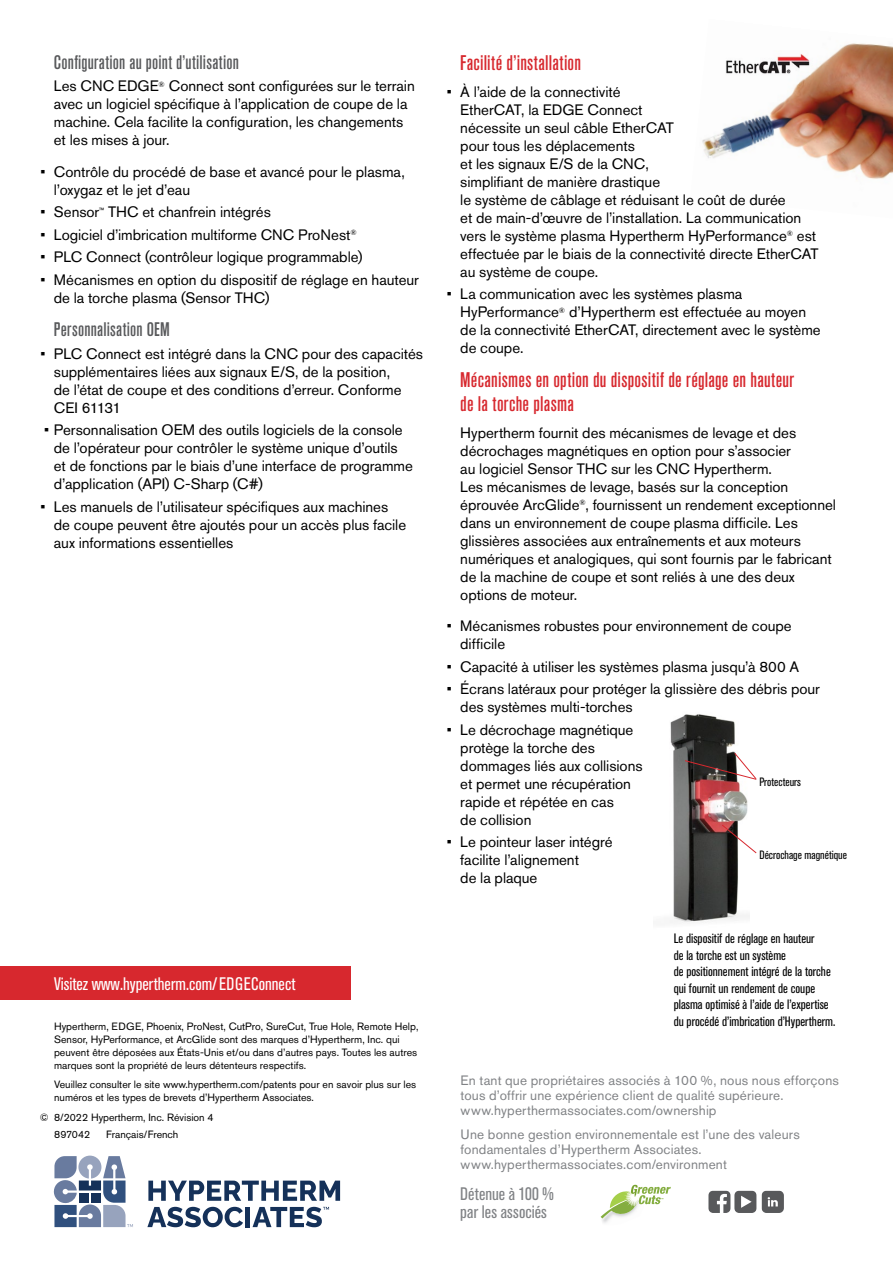
<style>
.page{position:relative;width:893px;height:1263px;background:#fff}
.page>*{position:absolute;margin:0;border:0;box-sizing:border-box;transform-origin:0 0}
.t1{font:500 condensed 21px/24px "Akzidenz Grotesk Pro";letter-spacing:.01em;color:#d7282e}
.t2{font:500 condensed 19.5px "Akzidenz Grotesk Pro";letter-spacing:.01em;color:#58595b}
.t3{font:condensed 18px "Akzidenz Grotesk Pro";color:#fff}
.t4{font:condensed 18px/18px "Akzidenz Grotesk Pro";letter-spacing:.005em;color:#808285}
.t5{font:15px/18px "Akzidenz Grotesk Pro";letter-spacing:-.005em;color:#000}
.t6{font:13.5px/15px "Akzidenz Grotesk Pro";letter-spacing:.01em;color:#808285}
.t7{font:condensed 13.5px/16.5px "Akzidenz Grotesk Pro";color:#000}
.t8{font:condensed 12px "Akzidenz Grotesk Pro";color:#000}
.t9{font:10.5px/12.8px "Akzidenz Grotesk Pro";color:#000}
</style>
<div class="page">
<svg style="left:708px;top:1191px;width:76px;height:22px"></svg>
<img style="left:600px;top:1216px;width:10px;height:7px">
<svg style="left:601px;top:1185px;width:70px;height:33px"></svg>
<svg style="left:148px;top:1180px;width:192px;height:21px"></svg>
<svg style="left:147px;top:1207px;width:96px;height:20px"></svg>
<hr style="left:246px;top:1207px;width:4px;height:20px;background:#153159">
<svg style="left:253px;top:1207px;width:76px;height:20px"></svg>
<svg style="left:54px;top:1155px;width:79px;height:72px"></svg>
<div style="left:91px;top:1193px;width:10px;height:10px;background:#153159"></div>
<div style="left:79px;top:1193px;width:10px;height:10px;background:#153159"></div>
<div style="left:0;top:966px;width:351px;height:34px;background:#d7282e"></div>
<img style="left:702px;top:43px;width:191px;height:136px">
<img style="left:721px;top:51px;width:100px;height:28px">
<img style="left:670px;top:714px;width:79px;height:209px">
<svg style="left:721px;top:824px;width:36px;height:30px"></svg>
<svg style="left:684px;top:752px;width:73px;height:28px"></svg>
<h2 class="t2" style="left:54px;top:49px;width:186px">Configuration au point d’utilisation</h2>
<p class="t5" style="left:54px;top:77px;width:362px">Les CNC EDGE<sup>®</sup> Connect sont configurées sur le terrain avec un logiciel spécifique à l’application de coupe de la machine. Cela facilite la configuration, les changements et les mises à jour.</p>
<p class="t5" style="left:54px;top:162px;width:352px;text-indent:-14px">• Contrôle du procédé de base et avancé pour le plasma, l’oxygaz et le jet d’eau</p>
<p class="t5" style="left:40px;top:203px;width:232px">• Sensor<sup>™</sup> THC et chanfrein intégrés</p>
<p class="t5" style="left:40px;top:225px;width:318px">• Logiciel d’imbrication multiforme CNC ProNest<sup>®</sup></p>
<p class="t5" style="left:40px;top:248px;width:324px">• PLC Connect (contrôleur logique programmable)</p>
<p class="t5" style="left:54px;top:270px;width:367px;text-indent:-14px">• Mécanismes en option du dispositif de réglage en hauteur de la torche plasma (Sensor THC)</p>
<h2 class="t2" style="left:54px;top:317px;width:118px">Personnalisation OEM</h2>
<p class="t5" style="left:54px;top:344px;width:371px;text-indent:-14px">• PLC Connect est intégré dans la CNC pour des capacités supplémentaires liées aux signaux E/S, de la position,<br>de l’état de coupe et des conditions d’erreur. Conforme CEI 61131</p>
<p class="t5" style="left:54px;top:421px;width:361px;text-indent:-10px">• Personnalisation OEM des outils logiciels de la console de l’opérateur pour contrôler le système unique d’outils et de fonctions par le biais d’une interface de programme d’application (API) C-Sharp (C#)</p>
<p class="t5" style="left:54px;top:497px;width:354px;text-indent:-14px">• Les manuels de l’utilisateur spécifiques aux machines de coupe peuvent être ajoutés pour un accès plus facile aux informations essentielles</p>
<p class="t3" style="left:54px;top:971px;width:243px">Visitez www.hypertherm.com/EDGEConnect</p>
<p class="t9" style="left:54px;top:1020px;width:366px">Hypertherm, EDGE, Phoenix, ProNest, CutPro, SureCut, True Hole, Remote Help, Sensor, HyPerformance, et ArcGlide sont des marques d’Hypertherm, Inc. qui peuvent être déposées aux États-Unis et/ou dans d’autres pays. Toutes les autres marques sont la propriété de leurs détenteurs respectifs.</p>
<p class="t9" style="left:54px;top:1078px;width:364px">Veuillez consulter le site www.hypertherm.com/patents pour en savoir plus sur les numéros et les types de brevets d’Hypertherm Associates.</p>
<p class="t9" style="left:54px;top:1109px;width:161px;line-height:16.8px;text-indent:-14px">© 8/2022 Hypertherm, Inc. Révision 4<br>897042</p>
<p class="t9" style="left:106px;top:1128px;width:74px">Français/French</p>
<h1 class="t1" style="left:460px;top:50px;width:122px">Facilité d’installation</h1>
<p class="t5" style="left:460px;top:82px;width:360px;text-indent:-13px">• À l’aide de la connectivité<br>EtherCAT, la EDGE Connect<br>nécessite un seul câble EtherCAT<br>pour tous les déplacements<br>et les signaux E/S de la CNC,<br>simplifiant de manière drastique<br>le système de câblage et réduisant le coût de durée<br>et de main‑d’œuvre de l’installation. La communication vers le système plasma Hypertherm HyPerformance<sup>®</sup> est effectuée par le biais de la connectivité directe EtherCAT au système de coupe.</p>
<p class="t5" style="left:460px;top:285px;width:362px;text-indent:-13px">• La communication avec les systèmes plasma HyPerformance<sup>®</sup> d’Hypertherm est effectuée au moyen de la connectivité EtherCAT, directement avec le système de coupe.</p>
<h1 class="t1" style="left:460px;top:367px;width:335px">Mécanismes en option du dispositif de réglage en hauteur de la torche plasma</h1>
<p class="t5" style="left:460px;top:423px;width:377px">Hypertherm fournit des mécanismes de levage et des décrochages magnétiques en option pour s’associer<br>au logiciel Sensor THC sur les CNC Hypertherm.<br>Les mécanismes de levage, basés sur la conception éprouvée ArcGlide<sup>®</sup>, fournissent un rendement exceptionnel dans un environnement de coupe plasma difficile. Les glissières associées aux entraînements et aux moteurs numériques et analogiques, qui sont fournis par le fabricant de la machine de coupe et sont reliés à une des deux options de moteur.</p>
<p class="t5" style="left:460px;top:617px;width:333px;text-indent:-13px">• Mécanismes robustes pour environnement de coupe difficile</p>
<p class="t5" style="left:447px;top:657px;width:354px">• Capacité à utiliser les systèmes plasma jusqu’à 800 A</p>
<p class="t5" style="left:460px;top:680px;width:361px;text-indent:-13px">• Écrans latéraux pour protéger la glissière des débris pour des systèmes multi-torches</p>
<p class="t5" style="left:460px;top:720px;width:184px;text-indent:-13px">• Le décrochage magnétique protège la torche des dommages liés aux collisions et permet une récupération rapide et répétée en cas<br>de collision</p>
<p class="t5" style="left:460px;top:833px;width:154px;text-indent:-13px">• Le pointeur laser intégré facilite l’alignement<br>de la plaque</p>
<p class="t8" style="left:759px;top:774px;width:43px">Protecteurs</p>
<p class="t8" style="left:759px;top:847px;width:89px">Décrochage magnétique</p>
<p class="t7" style="left:674px;top:930px;width:163px">Le dispositif de réglage en hauteur<br>de la torche est un système<br>de positionnement intégré de la torche qui fournit un rendement de coupe plasma optimisé à l’aide de l’expertise du procédé d’imbrication d’Hypertherm.</p>
<p class="t6" style="left:461px;top:1072px;width:380px">En tant que propriétaires associés à 100 %, nous nous efforçons tous d’offrir une expérience client de qualité supérieure. www.hyperthermassociates.com/ownership</p>
<p class="t6" style="left:461px;top:1126px;width:341px">Une bonne gestion environnementale est l’une des valeurs fondamentales d’Hypertherm Associates. www.hyperthermassociates.com/environment</p>
<p class="t4" style="left:460px;top:1185px;width:95px">Détenue à 100 % par les associés</p>
</div>
